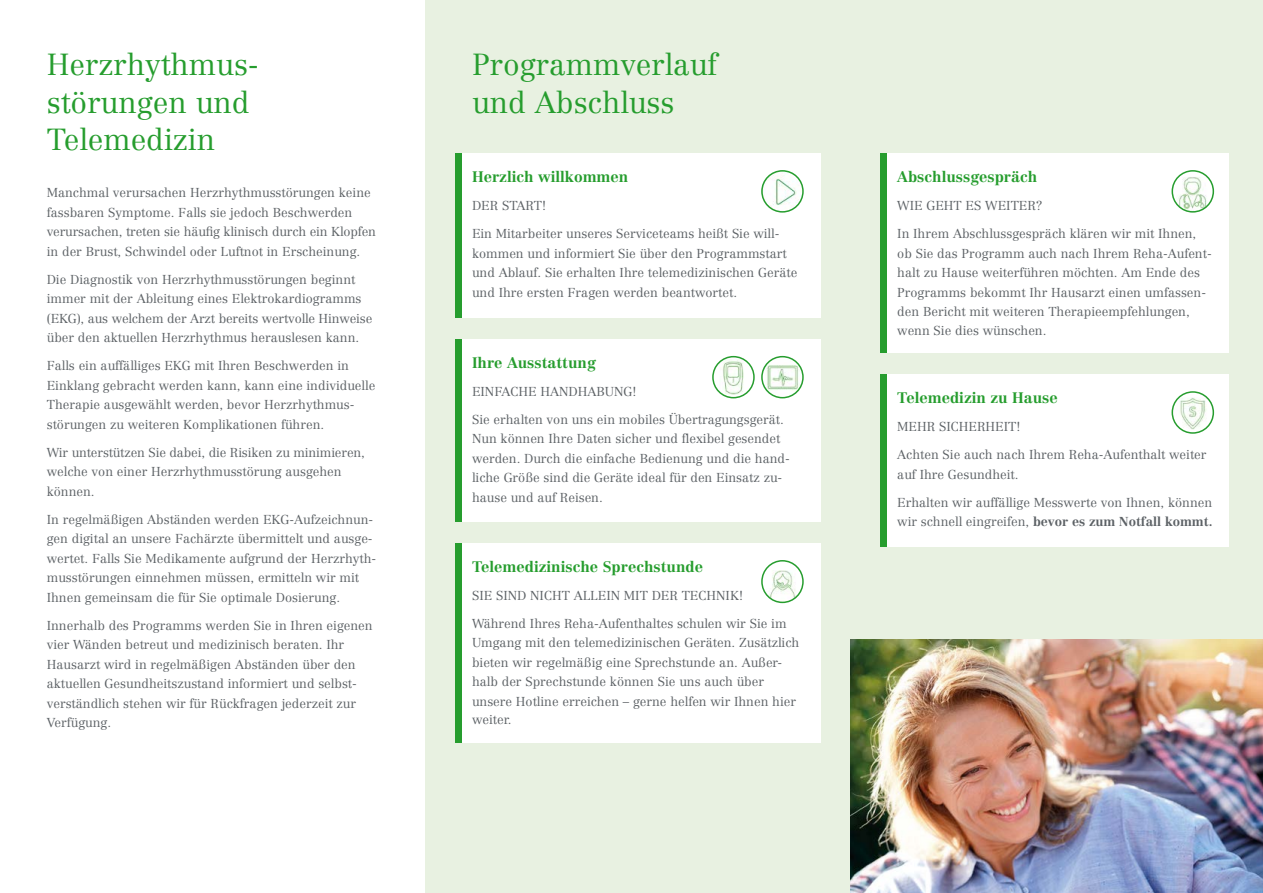
<style>
.page{position:relative;width:1263px;height:893px;background:#fff}
.page>*{position:absolute;margin:0;border:0;box-sizing:border-box;transform-origin:0 0}
.t1{font:300 30px/37.5px "Centennial CE";color:#269d2e}
.t2{font:700 15px "Centennial CE";color:#269d2e}
.t3{font:300 12.75px/19.5px "Centennial CE";color:#5c6165}
.t4{font:700 12.75px "Centennial CE";color:#5c6165}
.s1{font-weight:300}
</style>
<div class="page">
<div style="left:425px;top:0;width:838px;height:893px;background:#e8f1e1"></div>
<div style="left:455px;top:153px;width:366px;height:165px;background:#fff"></div>
<div style="left:455px;top:153px;width:6px;height:165px;background:#269d2e"></div>
<img style="left:762px;top:171px;width:41px;height:41px;border-radius:21px">
<div style="left:761px;top:170px;width:43px;height:43px;border:2px solid #269d2e;border-radius:50%"></div>
<div style="left:455px;top:543px;width:366px;height:200px;background:#fff"></div>
<div style="left:455px;top:543px;width:6px;height:200px;background:#269d2e"></div>
<img style="left:762px;top:570px;width:41px;height:32px">
<div style="left:761px;top:560px;width:43px;height:43px;border:2px solid #269d2e;border-radius:50%"></div>
<div style="left:455px;top:339px;width:366px;height:183px;background:#fff"></div>
<div style="left:455px;top:339px;width:6px;height:183px;background:#269d2e"></div>
<svg style="left:762px;top:357px;width:41px;height:41px"></svg>
<img style="left:765px;top:360px;width:35px;height:36px">
<div style="left:761px;top:356px;width:43px;height:42px;border:2px solid #269d2e;border-radius:50%"></div>
<svg style="left:713px;top:357px;width:41px;height:41px"></svg>
<img style="left:719px;top:358px;width:28px;height:40px">
<div style="left:712px;top:356px;width:43px;height:42px;border:2px solid #269d2e;border-radius:50%"></div>
<div style="left:880px;top:153px;width:349px;height:200px;background:#fff"></div>
<div style="left:880px;top:153px;width:7px;height:200px;background:#269d2e"></div>
<img style="left:1174px;top:177px;width:39px;height:35px">
<div style="left:1171px;top:170px;width:43px;height:43px;border:2px solid #269d2e;border-radius:50%"></div>
<div style="left:880px;top:374px;width:349px;height:172px;background:#fff"></div>
<div style="left:880px;top:374px;width:7px;height:172px;background:#269d2e"></div>
<svg style="left:1172px;top:392px;width:41px;height:41px"></svg>
<img style="left:1174px;top:397px;width:39px;height:33px">
<div style="left:1171px;top:391px;width:43px;height:43px;border:2px solid #269d2e;border-radius:50%"></div>
<img style="left:850px;top:640px;width:413px;height:253px">
<h1 class="t1" style="left:47px;top:45px;width:214px">Herzrhythmus&shy;störungen und<br>Telemedizin</h1>
<p class="t3" style="left:47px;top:183px;width:331px">Manchmal verursachen Herzrhythmusstörungen keine fassbaren Symptome. Falls sie jedoch Beschwerden verursachen, treten sie häufig klinisch durch ein Klopfen in der Brust, Schwindel oder Luftnot in Erscheinung.</p>
<p class="t3" style="left:47px;top:269px;width:327px">Die Diagnostik von Herzrhythmusstörungen beginnt immer mit der Ableitung eines Elektrokardiogramms (EKG), aus welchem der Arzt bereits wertvolle Hinweise über den aktuellen Herzrhythmus herauslesen kann.</p>
<p class="t3" style="left:47px;top:356px;width:330px">Falls ein auffälliges EKG mit Ihren Beschwerden in Einklang gebracht werden kann, kann eine individuelle Therapie ausgewählt werden, bevor Herzrhythmus&shy;störungen zu weiteren Komplikationen führen.</p>
<p class="t3" style="left:47px;top:442px;width:320px">Wir unterstützen Sie dabei, die Risiken zu minimieren, welche von einer Herzrhythmusstörung ausgehen können.</p>
<p class="t3" style="left:47px;top:509px;width:331px">In regelmäßigen Abständen werden EKG-Aufzeichnun&shy;gen digital an unsere Fachärzte übermittelt und ausge&shy;wertet. Falls Sie Medikamente aufgrund der Herzrhyth&shy;musstörungen einnehmen müssen, ermitteln wir mit Ihnen gemeinsam die für Sie optimale Dosierung.</p>
<p class="t3" style="left:47px;top:615px;width:327px">Innerhalb des Programms werden Sie in Ihren eigenen vier Wänden betreut und medizinisch beraten. Ihr Hausarzt wird in regelmäßigen Abständen über den aktuellen Gesundheitszustand informiert und selbst&shy;verständlich stehen wir für Rückfragen jederzeit zur Verfügung.</p>
<h1 class="t1" style="left:472px;top:45px;width:247px">Programmverlauf und Abschluss</h1>
<p class="t2" style="left:472px;top:167px;width:158px">Herzlich willkommen</p>
<p class="t3" style="left:472px;top:196px;width:47px">Der Start</p>
<p class="t3" style="left:472px;top:191px;width:309px;line-height:28px;text-indent:70px">!<br>Ein Mitarbeiter unseres Serviceteams heißt Sie will-</p>
<p class="t3" style="left:472px;top:243px;width:327px">kommen und informiert Sie über den Programmstart und Ablauf. Sie erhalten Ihre telemedizinischen Geräte und Ihre ersten Fragen werden beantwortet.</p>
<p class="t2" style="left:472px;top:353px;width:125px">Ihre Ausstattung</p>
<p class="t3" style="left:472px;top:381px;width:32px">Einfache</p>
<p class="t3" style="left:540px;top:381px;width:39px">Handhabu</p>
<p class="t3" style="left:472px;top:377px;width:313px;line-height:28px;text-align:center">ng!<br>Sie erhalten von uns ein mobiles Übertragungsgerät.</p>
<p class="t3" style="left:472px;top:429px;width:319px">Nun können Ihre Daten sicher und flexibel gesendet werden. Durch die einfache Bedienung und die hand&shy;liche Größe sind die Geräte ideal für den Einsatz zu&shy;hause und auf Reisen.</p>
<p class="t2" style="left:472px;top:557px;width:232px">Telemedizinische Sprechstunde</p>
<p class="t3" style="left:472px;top:585px;width:76px">Sie sind nicht</p>
<p class="t3" style="left:574px;top:585px;width:9px">allei</p>
<p class="t3" style="left:611px;top:585px;width:22px">n mit</p>
<p class="t3" style="left:652px;top:585px;width:10px">der</p>
<p class="t3" style="left:682px;top:585px;width:18px">Tech</p>
<p class="t3" style="left:472px;top:581px;width:316px;line-height:28px;text-indent:244px">nik!<br>Während Ihres Reha-Aufenthaltes schulen wir Sie im</p>
<p class="t3" style="left:472px;top:633px;width:329px">Umgang mit den telemedizinischen Geräten. Zusätzlich bieten wir regelmäßig eine Sprechstunde an. Außer&shy;halb der Sprechstunde können Sie uns auch über unsere Hotline erreichen – gerne helfen wir Ihnen hier</p>
<p class="t3" style="left:472px;top:709px;width:41px">weiter.</p>
<p class="t2" style="left:897px;top:167px;width:142px">Abschlussgespräch</p>
<p class="t3" style="left:897px;top:196px;width:39px">Wie geht</p>
<p class="t3" style="left:966px;top:196px;width:30px">es weiter</p>
<p class="t3" style="left:897px;top:191px;width:301px;line-height:28px;text-indent:139px">?<br>In Ihrem Abschlussgespräch klären wir mit Ihnen,</p>
<p class="t3" style="left:897px;top:243px;width:316px">ob Sie das Programm auch nach Ihrem Reha-Aufent&shy;halt zu Hause weiterführen möchten. Am Ende des Programms bekommt Ihr Hausarzt einen umfassen&shy;den Bericht mit weiteren Therapieempfehlungen, wenn Sie dies wünschen.</p>
<p class="t2" style="left:897px;top:388px;width:162px">Telemedizin zu Hause</p>
<p class="t3" style="left:897px;top:417px;width:21px">Mehr</p>
<p class="t3" style="left:939px;top:417px;width:16px">Sicherheit</p>
<p class="t3" style="left:897px;top:412px;width:311px;line-height:28px;text-indent:119px">!<br>Achten Sie auch nach Ihrem Reha-Aufenthalt weiter</p>
<p class="t3" style="left:897px;top:460px;width:316px;line-height:28px">auf Ihre Gesundheit.<br>Erhalten wir auffällige Messwerte von Ihnen, können</p>
<p class="t4" style="left:897px;top:514px;width:317px"><span class="s1">wir schnell eingreifen,</span> bevor es zum Notfall kommt.</p>
</div>
